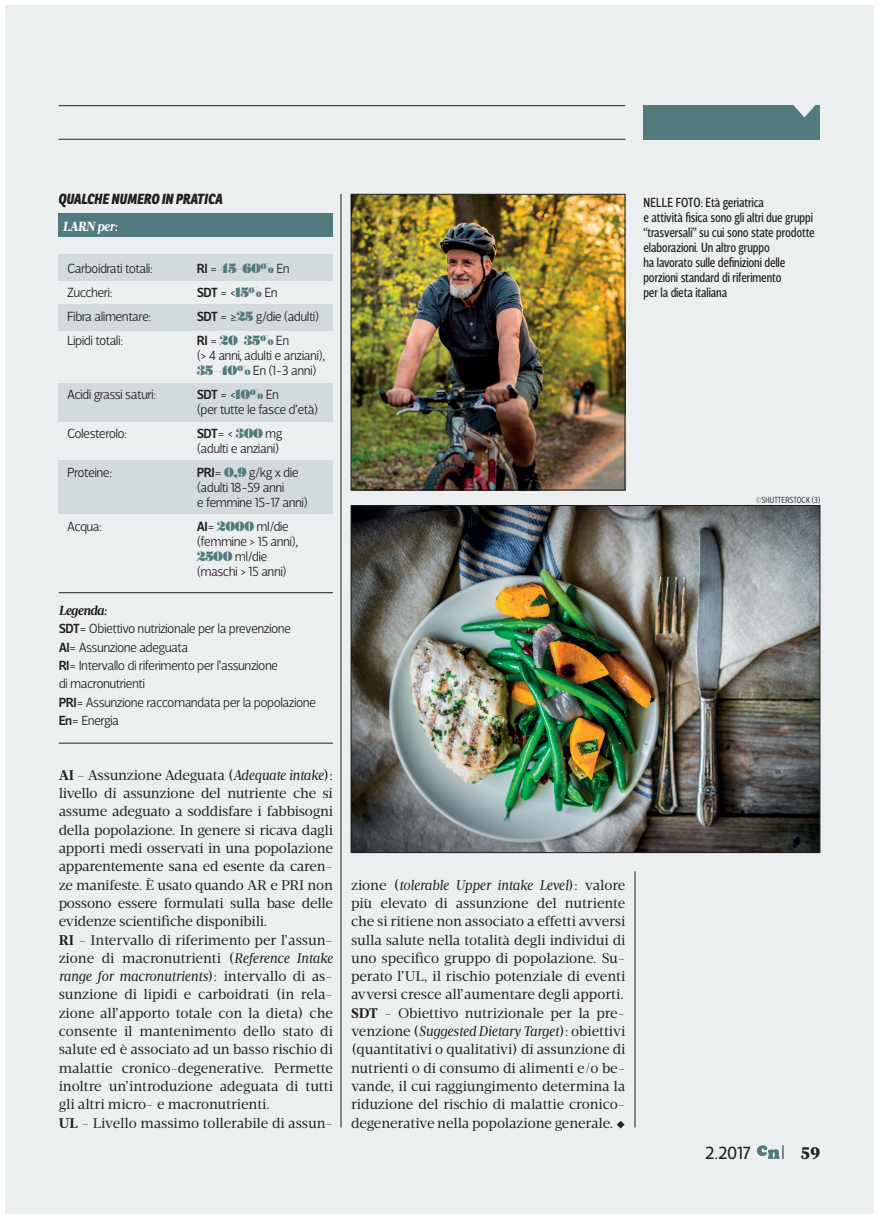
<style>
.page{position:relative;width:879px;height:1219px;background:#fff}
.page>*{position:absolute;margin:0;border:0;box-sizing:border-box;transform-origin:0 0}
.t1{font:18px "Velino Sans";color:#231f20}
.t2{font:800 18px "Acta";color:#231f20}
.t3{font:14.4px/18.3px "Velino Text";letter-spacing:-.015em;color:#231f20}
.t4{font:italic 800 14.25px "Ronnia Cond";color:#231f20}
.t5{font:300 13.5px/15px "Velino Sans";letter-spacing:-.04em;color:#231f20}
.t6{font:13.5px/15px "Velino Sans Condensed";letter-spacing:-.01em;color:#231f20}
.t7{font:13.5px "Acta Poster";color:#537a7f}
.t8{font:italic 700 13.5px "Velino Text";letter-spacing:-.04em;color:#fff}
.t9{font:300 9px "Velino Sans Condensed";letter-spacing:.005em;color:#231f20}
.s1{font-family:"Velino Sans";font-weight:500;color:#231f20}
.s2{font-family:"Velino Sans";font-weight:300;color:#231f20}
.s3{font-weight:500}
.s4{font-family:"Acta Poster";font-weight:400;color:#537a7f}
.s5{font-family:"Velino Text";font-weight:700;font-style:italic}
.s6{font-weight:700}
.s7{font-style:italic}
</style>
<div class="page">
<div style="left:5px;top:5px;width:868px;height:1208px;background:#ebeff0"></div>
<hr style="left:59px;top:105px;width:566px;height:1px;background:#231f20">
<hr style="left:59px;top:139px;width:566px;height:1px;background:#231f20">
<svg style="left:757px;top:1145px;width:26px;height:13px"></svg>
<div style="left:643px;top:105px;width:177px;height:34px;background:#537a7f"></div>
<svg style="left:793px;top:105px;width:22px;height:12px"></svg>
<div style="left:59px;top:254px;width:274px;height:26px;background:#d3dadd"></div>
<div style="left:59px;top:304px;width:274px;height:26px;background:#d3dadd"></div>
<div style="left:59px;top:383px;width:274px;height:39px;background:#d3dadd"></div>
<div style="left:59px;top:460px;width:274px;height:53px;background:#d3dadd"></div>
<div style="left:59px;top:213px;width:274px;height:24px;background:#537a7f"></div>
<img style="left:352px;top:196px;width:271px;height:292px">
<div style="left:350px;top:194px;width:275px;height:296px;border:1px solid #231f20"></div>
<img style="left:352px;top:507px;width:466px;height:344px">
<hr style="left:59px;top:592px;width:274px;height:1px;background:#231f20">
<hr style="left:59px;top:743px;width:274px;height:1px;background:#231f20">
<hr style="left:341px;top:194px;width:1px;height:933px;background:#231f20">
<hr style="left:634px;top:871px;width:1px;height:256px;background:#231f20">
<p class="t4" style="left:59px;top:189px;width:166px">QUALCHE NUMERO IN PRATICA</p>
<p class="t8" style="left:63px;top:218px;width:56px">LARN per:</p>
<p class="t5" style="left:67px;top:261px;width:87px">Carboidrati totali:</p>
<p class="t7" style="left:197px;top:260px;width:94px"><span class="s1">RI</span> <span class="s2">=</span> 45-60% <span class="s2">En</span></p>
<p class="t5" style="left:67px;top:285px;width:47px">Zuccheri:</p>
<p class="t5" style="left:197px;top:285px;width:82px"><span class="s3">SDT</span> = &lt;<span class="s4">15%</span> En</p>
<p class="t5" style="left:67px;top:309px;width:86px">Fibra alimentare:</p>
<p class="t5" style="left:197px;top:309px;width:124px"><span class="s3">SDT</span> = ≥<span class="s4">25</span> g/die (adulti)</p>
<p class="t5" style="left:67px;top:333px;width:57px">Lipidi totali:</p>
<p class="t5" style="left:197px;top:333px;width:130px"><span class="s3">RI</span> = <span class="s4">20-35%</span> En<br>(&gt; 4 anni, adulti e anziani),<br><span class="s4">35-40%</span> En (1-3 anni)</p>
<p class="t5" style="left:67px;top:387px;width:90px">Acidi grassi saturi:</p>
<p class="t5" style="left:197px;top:387px;width:123px"><span class="s3">SDT</span> = &lt;<span class="s4">10%</span> En<br>(per tutte le fasce d’età)</p>
<p class="t5" style="left:67px;top:426px;width:62px">Colesterolo:</p>
<p class="t5" style="left:197px;top:426px;width:87px"><span class="s3">SDT</span>= &lt; <span class="s4">300</span> mg (adulti e anziani)</p>
<p class="t5" style="left:67px;top:465px;width:46px">Proteine:</p>
<p class="t5" style="left:197px;top:465px;width:112px"><span class="s3">PRI</span>= <span class="s4">0,9</span> g/kg x die (adulti 18-59 anni<br>e femmine 15-17 anni)</p>
<p class="t5" style="left:67px;top:519px;width:36px">Acqua:</p>
<p class="t5" style="left:197px;top:519px;width:103px"><span class="s3">AI</span>= <span class="s4">2000</span> ml/die (femmine &gt; 15 anni),<br><span class="s4">2500</span> ml/die (maschi &gt; 15 anni)</p>
<p class="t5" style="left:59px;top:601px;width:259px;line-height:18.3px"><span class="s5">Legenda:<br></span><span class="s3">SDT</span>= Obiettivo nutrizionale per la prevenzione<br><span class="s3">AI</span>= Assunzione adeguata<br><span class="s3">RI</span>= Intervallo di riferimento per l’assunzione<br>di macronutrienti<br><span class="s3">PRI</span>= Assunzione raccomandata per la popolazione<br><span class="s3">En</span>= Energia</p>
<p class="t3" style="left:59px;top:766px;width:276px"><span class="s6">AI</span> - Assunzione Adeguata (<span class="s7">Adequate intake</span>): livello di assunzione del nutriente che si assume adeguato a soddisfare i fabbisogni della popolazione. In genere si ricava dagli apporti medi osservati in una popolazione apparentemente sana ed esente da caren&shy;ze manifeste. È usato quando AR e PRI non possono essere formulati sulla base delle evidenze scientifiche disponibili.<br><span class="s6">RI</span> - Intervallo di riferimento per l’assun&shy;zione di macronutrienti (<span class="s7">Reference Intake range for macronutrients</span>): intervallo di as&shy;sunzione di lipidi e carboidrati (in rela&shy;zione all’apporto totale con la dieta) che consente il mantenimento dello stato di salute ed è associato ad un basso rischio di malattie cronico-degenerative. Permette inoltre un’introduzione adeguata di tutti gli altri micro- e macronutrienti.<br><span class="s6">UL</span> - Livello massimo tollerabile di assun-</p>
<p class="t3" style="left:351px;top:875px;width:276px;text-align:justify">zione (<span class="s7">tolerable Upper intake Level</span>): valore più elevato di assunzione del nutriente che si ritiene non associato a effetti avversi sulla salute nella totalità degli individui di uno specifico gruppo di popolazione. Su&shy;perato l’UL, il rischio potenziale di eventi avversi cresce all’aumentare degli apporti.<br><span class="s6">SDT</span> - Obiettivo nutrizionale per la pre&shy;venzione (<span class="s7">Suggested Dietary Target</span>): obiettivi (quantitativi o qualitativi) di assunzione di nutrienti o di consumo di alimenti e/o be&shy;vande, il cui raggiungimento determina la riduzione del rischio di malattie cronico&shy;degenerative nella popolazione generale. ◆</p>
<p class="t6" style="left:643px;top:195px;width:173px">Nelle foto: Età geriatrica<br>e attività fisica sono gli altri due gruppi “trasversali” su cui sono state prodotte elaborazioni. Un altro gruppo<br>ha lavorato sulle definizioni delle porzioni standard di riferimento<br>per la dieta italiana</p>
<p class="t9" style="left:755px;top:494px;width:66px">©SHUTTERSTOCK (3)</p>
<p class="t1" style="left:705px;top:1142px;width:47px">2.2017</p>
<p class="t2" style="left:800px;top:1141px;width:21px">59</p>
</div>
